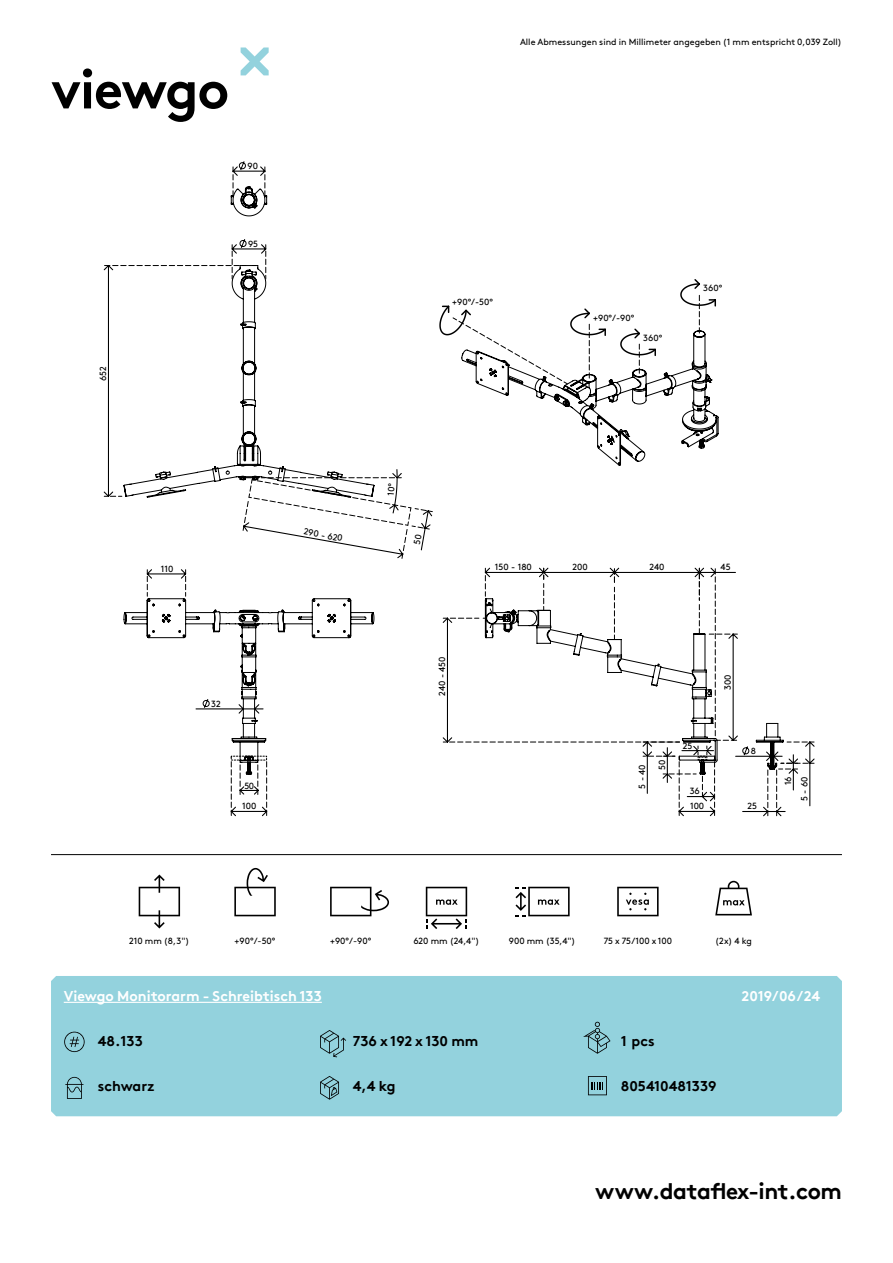
<style>
.page{position:relative;width:893px;height:1263px;background:#fff}
.page>*{position:absolute;margin:0;border:0;box-sizing:border-box;transform-origin:0 0}
.hoofdstuk{font:700 54px "Brown Pro TT";letter-spacing:-.02em;color:#000}
.t1{font:700 22.5px "Brown Pro TT";letter-spacing:-.02em;color:#000}
.specificaties{font:700 14.25px "Brown Pro TT";color:#000}
.t2{font:700 14.25px "Brown Pro TT";color:#fff}
.t3{font:9px "Brown";color:#000}
.t4{font:9px "Brown Pro TT Regular Alt";color:#000}
</style>
<div class="page">
<svg style="left:241px;top:47px;width:28px;height:28px"></svg>
<hr style="left:51px;top:854px;width:791px;height:1px;background:#000">
<svg style="left:139px;top:874px;width:41px;height:54px"></svg>
<svg style="left:234px;top:868px;width:42px;height:48px"></svg>
<svg style="left:330px;top:887px;width:59px;height:29px"></svg>
<svg style="left:426px;top:887px;width:41px;height:42px"></svg>
<svg style="left:515px;top:887px;width:55px;height:29px"></svg>
<svg style="left:617px;top:887px;width:42px;height:29px"></svg>
<svg style="left:715px;top:881px;width:37px;height:34px"></svg>
<div style="left:51px;top:976px;width:791px;height:140px;background:#93d2dd"></div>
<svg style="left:231px;top:239px;width:36px;height:25px"></svg>
<svg style="left:123px;top:265px;width:161px;height:233px"></svg>
<svg style="left:439px;top:279px;width:280px;height:187px"></svg>
<svg style="left:230px;top:161px;width:37px;height:56px"></svg>
<svg style="left:123px;top:567px;width:692px;height:250px"></svg>
<svg style="left:64px;top:1032px;width:21px;height:20px"></svg>
<svg style="left:65px;top:1077px;width:18px;height:22px"></svg>
<svg style="left:320px;top:1030px;width:26px;height:27px"></svg>
<svg style="left:583px;top:1022px;width:27px;height:32px"></svg>
<svg style="left:320px;top:1076px;width:19px;height:24px"></svg>
<svg style="left:588px;top:1076px;width:19px;height:19px"></svg>
<hr style="left:64px;top:1002px;width:258px;height:1px;background:#fff">
<svg style="left:242px;top:468px;width:191px;height:91px"></svg>
<p class="hoofdstuk" style="left:51px;top:46px;width:180px">viewgo</p>
<p class="t4" style="left:247px;top:159px;width:12px">90</p>
<p class="t4" style="left:248px;top:237px;width:12px">95</p>
<p class="t4" style="left:96px;top:381px;width:16px;rotate:-90deg">652</p>
<p class="t4" style="left:161px;top:562px;width:14px">110</p>
<p class="t4" style="left:305px;top:525px;width:41px;rotate:10deg">290 - 620</p>
<p class="t4" style="left:211px;top:697px;width:11px">32</p>
<p class="t4" style="left:244px;top:779px;width:11px">50</p>
<p class="t4" style="left:242px;top:799px;width:16px">100</p>
<p class="t3" style="left:520px;top:35px;width:323px">Alle Abmessungen sind in Millimeter angegeben (1 mm entspricht 0,039 Zoll)</p>
<p class="t4" style="left:452px;top:295px;width:42px">+90°/-50°</p>
<p class="t4" style="left:593px;top:311px;width:43px">+90°/-90°</p>
<p class="t4" style="left:643px;top:331px;width:21px">360°</p>
<p class="t4" style="left:703px;top:281px;width:21px">360°</p>
<p class="t4" style="left:435px;top:696px;width:41px;rotate:-90deg">240 - 450</p>
<p class="t4" style="left:495px;top:560px;width:39px">150 - 180</p>
<p class="t4" style="left:572px;top:560px;width:17px">200</p>
<p class="t4" style="left:649px;top:560px;width:17px">240</p>
<p class="t4" style="left:721px;top:560px;width:12px">45</p>
<p class="t4" style="left:721px;top:690px;width:17px;rotate:-90deg">300</p>
<p class="t4" style="left:635px;top:788px;width:26px;rotate:-90deg">5 - 40</p>
<p class="t4" style="left:655px;top:770px;width:12px;rotate:-90deg">50</p>
<p class="t4" style="left:683px;top:739px;width:11px">25</p>
<p class="t4" style="left:690px;top:784px;width:12px">36</p>
<p class="t4" style="left:690px;top:799px;width:16px">100</p>
<p class="t4" style="left:751px;top:744px;width:7px">8</p>
<p class="t4" style="left:747px;top:799px;width:11px">25</p>
<p class="t4" style="left:781px;top:785px;width:10px;rotate:-90deg">16</p>
<p class="t4" style="left:798px;top:801px;width:26px;rotate:-90deg">5 - 60</p>
<p class="t3" style="left:129px;top:934px;width:62px">210 mm (8,3")</p>
<p class="t3" style="left:235px;top:934px;width:42px">+90°/-50°</p>
<p class="t3" style="left:330px;top:934px;width:43px">+90°/-90°</p>
<p class="t3" style="left:413px;top:934px;width:67px">620 mm (24,4")</p>
<p class="t3" style="left:509px;top:934px;width:68px">900 mm (35,4")</p>
<p class="t3" style="left:604px;top:934px;width:70px">75 x 75/100 x 100</p>
<p class="t3" style="left:715px;top:934px;width:38px">(2x) 4 kg</p>
<h3 class="t2" style="left:64px;top:985px;width:260px">Viewgo Monitorarm - Schreibtisch 133</h3>
<h3 class="t2" style="left:742px;top:985px;width:80px">2019/06/24</h3>
<h3 class="specificaties" style="left:98px;top:1029px;width:47px">48.133</h3>
<p class="specificaties" style="left:98px;top:1074px;width:58px">schwarz</p>
<p class="specificaties" style="left:353px;top:1029px;width:127px">736 x 192 x 130 mm</p>
<p class="specificaties" style="left:621px;top:1029px;width:35px">1 pcs</p>
<p class="specificaties" style="left:353px;top:1074px;width:44px">4,4 kg</p>
<h3 class="specificaties" style="left:621px;top:1074px;width:97px">805410481339</h3>
<h2 class="t1" style="left:595px;top:1173px;width:248px">www.dataflex-int.com</h2>
</div>
